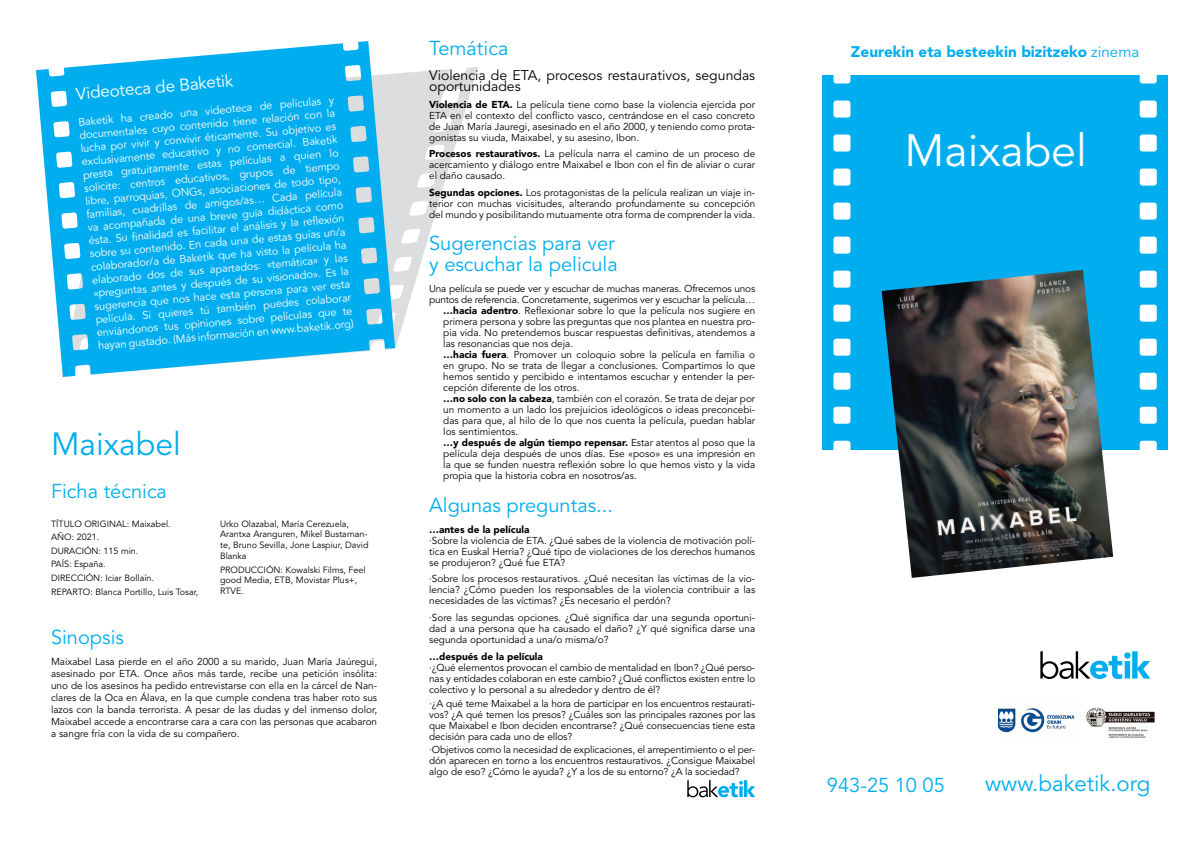
<style>
.page{position:relative;width:1191px;height:842px;background:#fff}
.page>*{position:absolute;margin:0;border:0;box-sizing:border-box;transform-origin:0 0}
.t1{font:45px "Avenir LT Std";color:#fff}
.t2{font:32px "Avenir LT Std";color:#00aeef}
.t3{font:22.3px "Avenir LT Std";color:#00aeef}
.t4{font:20px/21px "Avenir LT Std";color:#00aeef}
.t5{font:17px "Avenir LT Std";color:#fff}
.t6{font:900 15.3px "Avenir LT Std";color:#00aeef}
.t7{font:14px/11px "Avenir LT Std";color:#000}
.t8{font:11px/13.2px "Avenir LT Std";color:#fff;text-align:justify}
.t9{font:10px/11px "Avenir LT Std";color:#000;text-align:justify}
.t10{font:10px "Avenir LT Std";letter-spacing:-.02em;color:#000}
.t11{font:900 10px "Avenir LT Std";color:#000}
.t12{font:9px/13.6px "Avenir LT Std";color:#000}
.s1{font-weight:900}
.s2{font-weight:400}
</style>
<div class="page">
<svg style="left:395px;top:67px;width:83px;height:282px"></svg>
<svg style="left:36px;top:41px;width:359px;height:336px;background:#2ebbf0"></svg>
<div style="left:822px;top:75px;width:346px;height:374px;background:#00aeef"></div>
<svg style="left:1139px;top:75px;width:17px;height:9px"></svg>
<div style="left:1139px;top:101px;width:17px;height:17px;background:#fff;border-radius:3px"></div>
<div style="left:1139px;top:135px;width:17px;height:17px;background:#fff;border-radius:3px"></div>
<div style="left:1139px;top:169px;width:17px;height:17px;background:#fff;border-radius:3px"></div>
<div style="left:1139px;top:203px;width:17px;height:17px;background:#fff;border-radius:3px"></div>
<div style="left:1139px;top:237px;width:17px;height:17px;background:#fff;border-radius:3px"></div>
<div style="left:1139px;top:271px;width:17px;height:17px;background:#fff;border-radius:3px"></div>
<div style="left:1139px;top:305px;width:17px;height:17px;background:#fff;border-radius:3px"></div>
<div style="left:1139px;top:339px;width:17px;height:17px;background:#fff;border-radius:3px"></div>
<div style="left:1139px;top:373px;width:17px;height:17px;background:#fff;border-radius:3px"></div>
<div style="left:1139px;top:407px;width:17px;height:17px;background:#fff;border-radius:3px"></div>
<svg style="left:1139px;top:441px;width:17px;height:8px"></svg>
<svg style="left:833px;top:75px;width:17px;height:9px"></svg>
<div style="left:833px;top:101px;width:17px;height:17px;background:#fff;border-radius:3px"></div>
<div style="left:833px;top:135px;width:17px;height:17px;background:#fff;border-radius:3px"></div>
<div style="left:833px;top:169px;width:17px;height:17px;background:#fff;border-radius:3px"></div>
<div style="left:833px;top:203px;width:17px;height:17px;background:#fff;border-radius:3px"></div>
<div style="left:833px;top:237px;width:17px;height:17px;background:#fff;border-radius:3px"></div>
<div style="left:833px;top:271px;width:17px;height:17px;background:#fff;border-radius:3px"></div>
<div style="left:833px;top:305px;width:17px;height:17px;background:#fff;border-radius:3px"></div>
<div style="left:833px;top:339px;width:17px;height:17px;background:#fff;border-radius:3px"></div>
<div style="left:833px;top:373px;width:17px;height:17px;background:#fff;border-radius:3px"></div>
<div style="left:833px;top:407px;width:17px;height:17px;background:#fff;border-radius:3px"></div>
<svg style="left:833px;top:441px;width:17px;height:8px"></svg>
<svg style="left:687px;top:780px;width:68px;height:17px"></svg>
<svg style="left:1040px;top:651px;width:110px;height:28px"></svg>
<img style="left:881px;top:270px;width:232px;height:308px">
<img style="left:998px;top:708px;width:77px;height:25px">
<img style="left:1086px;top:707px;width:69px;height:31px">
<h3 class="t5" style="left:75px;top:84px;width:159px;rotate:-5deg">Videoteca de Baketik</h3>
<p class="t8" style="left:78px;top:116px;width:258px;rotate:-5deg">Baketik ha creado una videoteca de películas y documentales cuyo contenido tiene relación con la lucha por vivir y convivir éticamente. Su objetivo es exclusivamente educativo y no comercial. Baketik presta gratuitamente estas películas a quien lo solicite: centros educativos, grupos de tiempo libre, parroquias, ONGs, asociaciones de todo tipo, familias, cuadrillas de amigos/as… Cada película va acompañada de una breve guía didáctica como ésta. Su fi nalidad es facilitar el análisis y la refl exión sobre su contenido. En cada una de estas guías un/a colaborador/a de Baketik que ha visto la película ha elaborado dos de sus apartados: «temática» y las «preguntas antes y después de su visionado». Es la sugerencia que nos hace esta persona para ver esta película. Si quieres tú también puedes colaborar enviándonos tus opiniones sobre películas que te hayan gustado. (Más información en www.baketik.org)</p>
<h2 class="t2" style="left:51px;top:425px;width:131px">Maixabel</h2>
<h3 class="t4" style="left:51px;top:481px;width:117px">Ficha técnica</h3>
<p class="t12" style="left:51px;top:517px;width:149px">TÍTULO ORIGINAL: Maixabel.<br>AÑO: 2021.<br>DURACIÓN: 115 min.<br>PAÍS: España.<br>DIRECCIÓN: Iciar Bollaín.<br>REPARTO: Blanca Portillo, Luis Tosar,</p>
<p class="t12" style="left:220px;top:518px;width:150px;line-height:10.8px">Urko Olazabal, María Cerezuela,<br>Arantxa Aranguren, Mikel Bustaman&shy;te, Bruno Sevilla, Jone Laspiur, David<br>Blanka</p>
<p class="t12" style="left:220px;top:564px;width:147px;line-height:10.8px">PRODUCCIÓN: Kowalski Films, Feel good Media, ETB, Movistar Plus+,<br>RTVE.</p>
<h3 class="t4" style="left:51px;top:627px;width:74px">Sinopsis</h3>
<p class="t9" style="left:51px;top:656px;width:328px;line-height:12px">Maixabel Lasa pierde en el año 2000 a su marido, Juan María Jaúregui, asesinado por ETA. Once años más tarde, recibe una petición insólita: uno de los asesinos ha pedido entrevistarse con ella en la cárcel de Nan&shy;clares de la Oca en Álava, en la que cumple condena tras haber roto sus lazos con la banda terrorista. A pesar de las dudas y del inmenso dolor, Maixabel accede a encontrarse cara a cara con las personas que acabaron a sangre fría con la vida de su compañero.</p>
<h3 class="t4" style="left:429px;top:38px;width:81px">Temática</h3>
<h3 class="t7" style="left:429px;top:70px;width:327px">Violencia de ETA, procesos restaurativos, segundas oportunidades</h3>
<p class="t9" style="left:429px;top:99px;width:328px"><span class="s1">Violencia de ETA.</span> La película tiene como base la violencia ejercida por ETA en el contexto del conflicto vasco, centrándose en el caso concreto de Juan María Jauregi, asesinado en el año 2000, y teniendo como prota&shy;gonistas su viuda, Maixabel, y su asesino, Ibon.</p>
<p class="t9" style="left:429px;top:149px;width:327px"><span class="s1">Procesos restaurativos.</span> La película narra el camino de un proceso de acercamiento y diálogo entre Maixabel e Ibon con el fin de aliviar o curar el daño causado.</p>
<p class="t9" style="left:429px;top:187px;width:328px"><span class="s1">Segundas opciones.</span> Los protagonistas de la película realizan un viaje in&shy;terior con muchas vicisitudes, alterando profundamente su concepción del mundo y posibilitando mutuamente otra forma de comprender la vida.</p>
<h3 class="t4" style="left:429px;top:233px;width:190px">Sugerencias para ver y escuchar la pelicula</h3>
<p class="t10" style="left:429px;top:283px;width:328px">Una película se puede ver y escuchar de muchas maneras. Ofrecemos unos</p>
<p class="t10" style="left:429px;top:294px;width:328px">puntos de referencia. Concretamente, sugerimos ver y escuchar la película…</p>
<p class="t9" style="left:443px;top:305px;width:313px"><span class="s1">…hacia adentro</span>. Reflexionar sobre lo que la película nos sugiere en</p>
<p class="t9" style="left:443px;top:316px;width:313px">primera persona y sobre las preguntas que nos plantea en nuestra pro-</p>
<p class="t9" style="left:443px;top:327px;width:313px">pia vida. No pretendemos buscar respuestas definitivas, atendemos a</p>
<p class="t9" style="left:443px;top:338px;width:131px">las resonancias que nos deja.</p>
<p class="t9" style="left:443px;top:349px;width:313px"><span class="s1">…hacia fuera</span>. Promover un coloquio sobre la película en familia o</p>
<p class="t9" style="left:443px;top:360px;width:313px">en grupo. No se trata de llegar a conclusiones. Compartimos lo que</p>
<p class="t9" style="left:443px;top:371px;width:313px">hemos sentido y percibido e intentamos escuchar y entender la per-</p>
<p class="t9" style="left:443px;top:382px;width:138px">cepción diferente de los otros.</p>
<p class="t9" style="left:443px;top:393px;width:313px"><span class="s1">…no solo con la cabeza</span>, también con el corazón. Se trata de dejar por</p>
<p class="t9" style="left:443px;top:404px;width:313px">un momento a un lado los prejuicios ideológicos o ideas preconcebi-</p>
<p class="t9" style="left:443px;top:415px;width:313px">das para que, al hilo de lo que nos cuenta la película, puedan hablar</p>
<p class="t9" style="left:443px;top:426px;width:76px">los sentimientos.</p>
<p class="t11" style="left:443px;top:436px;width:313px">…y después de algún tiempo repensar. <span class="s2">Estar atentos al poso que la</span></p>
<p class="t9" style="left:443px;top:448px;width:313px">película deja después de unos días. Ese «poso» es una impresión en</p>
<p class="t9" style="left:443px;top:459px;width:313px">la que se funden nuestra reflexión sobre lo que hemos visto y la vida</p>
<p class="t9" style="left:443px;top:470px;width:195px">propia que la historia cobra en nosotros/as.</p>
<h3 class="t4" style="left:429px;top:495px;width:185px">Algunas preguntas...</h3>
<p class="t11" style="left:429px;top:523px;width:102px">…antes de la película</p>
<p class="t9" style="left:429px;top:535px;width:327px">·Sobre la violencia de ETA. ¿Qué sabes de la violencia de motivación polí&shy;tica en Euskal Herria? ¿Qué tipo de violaciones de los derechos humanos se produjeron? ¿Qué fue ETA?</p>
<p class="t9" style="left:429px;top:574px;width:327px">·Sobre los procesos restaurativos. ¿Qué necesitan las víctimas de la vio&shy;lencia? ¿Cómo pueden los responsables de la violencia contribuir a las necesidades de las víctimas? ¿Es necesario el perdón?</p>
<p class="t9" style="left:429px;top:612px;width:328px">·Sore las segundas opciones. ¿Qué significa dar una segunda oportuni&shy;dad a una persona que ha causado el daño? ¿Y qué significa darse una segunda oportunidad a una/o misma/o?</p>
<p class="t11" style="left:429px;top:650px;width:115px">…después de la película</p>
<p class="t9" style="left:429px;top:662px;width:328px">·¿Qué elementos provocan el cambio de mentalidad en Ibon? ¿Qué perso&shy;nas y entidades colaboran en este cambio? ¿Qué conflictos existen entre lo colectivo y lo personal a su alrededor y dentro de él?</p>
<p class="t9" style="left:429px;top:698px;width:328px">·¿A qué teme Maixabel a la hora de participar en los encuentros restaurati&shy;vos? ¿A qué temen los presos? ¿Cuáles son las principales razones por las que Maixabel e Ibon deciden encontrarse? ¿Qué consecuencias tiene esta decisión para cada uno de ellos?</p>
<p class="t9" style="left:429px;top:745px;width:328px">·Objetivos como la necesidad de explicaciones, el arrepentimiento o el per&shy;dón aparecen en torno a los encuentros restaurativos. ¿Consigue Maixabel algo de eso? ¿Cómo le ayuda? ¿Y a los de su entorno? ¿A la sociedad?</p>
<h3 class="t6" style="left:851px;top:42px;width:290px">Zeurekin eta besteekin bizitzeko <span class="s2">zinema</span></h3>
<h1 class="t1" style="left:904px;top:125px;width:184px">Maixabel</h1>
<h3 class="t4" style="left:827px;top:776px;width:119px">943-25 10 05</h3>
<h3 class="t3" style="left:985px;top:770px;width:167px">www.baketik.org</h3>
</div>
